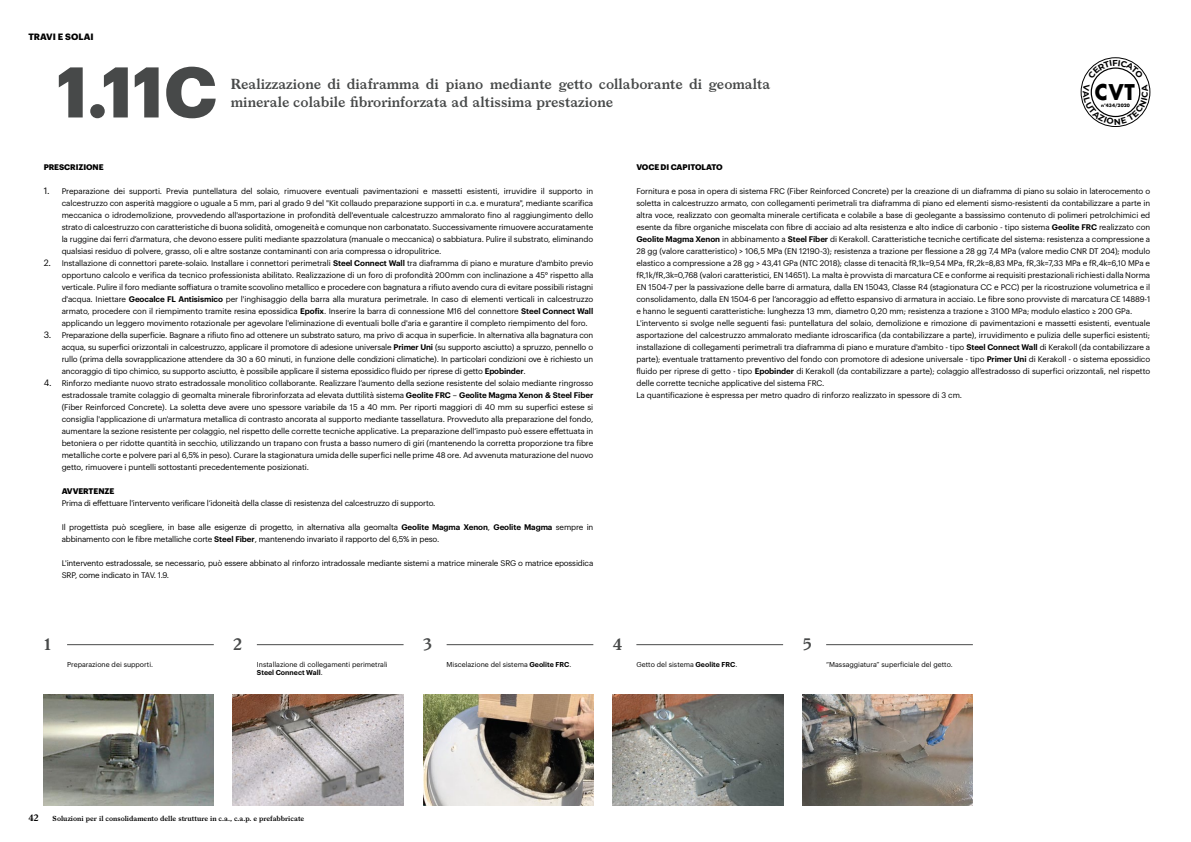
<style>
.page{position:relative;width:1191px;height:842px;background:#fff}
.page>*{position:absolute;margin:0;border:0;box-sizing:border-box;transform-origin:0 0}
.t1{font:700 70px "Graphik";color:#474949}
.t2{font:700 21.1px "Futura Std";color:#000;scale:.92 1}
.t3{font:600 16px "Larish Neue";color:#474949}
.t4{font:600 14px/18px "Larish Neue";color:#474949}
.t5{font:700 9px "Graphik";letter-spacing:.005em;color:#000}
.t6{font:600 9px "Larish Neue";color:#000}
.t7{font:8px/12px "Graphik";letter-spacing:-.01em;color:#000;text-align:justify}
.t8{font:700 8px "Graphik";letter-spacing:-.01em;color:#000}
.t9{font:7px/8.4px "Graphik";color:#000}
.t10{font:600 7px "Larish Neue";color:#000}
.t11{font:700 4.4px "Futura Std";color:#000}
.s1{font-size:9px}
.s2{font-weight:600}
</style>
<div class="page">
<hr style="left:67px;top:644px;width:147px;height:1px;background:#474949">
<hr style="left:257px;top:644px;width:146px;height:1px;background:#474949">
<hr style="left:446px;top:644px;width:147px;height:1px;background:#474949">
<hr style="left:636px;top:644px;width:147px;height:1px;background:#474949">
<hr style="left:826px;top:644px;width:147px;height:1px;background:#474949">
<img style="left:423px;top:695px;width:170px;height:110px">
<img style="left:802px;top:695px;width:171px;height:110px">
<img style="left:44px;top:695px;width:170px;height:110px">
<img style="left:233px;top:695px;width:170px;height:110px">
<img style="left:613px;top:695px;width:170px;height:110px">
<div style="left:1080px;top:57px;width:70px;height:70px;border:1px solid #000;border-radius:50%"></div>
<svg style="left:1082px;top:60px;width:66px;height:64px"></svg>
<p class="t5" style="left:28px;top:30px;width:67px">TRAVI E SOLAI</p>
<h1 class="t1" style="left:57px;top:38px;width:162px">1.11C</h1>
<h3 class="t4" style="left:231px;top:74px;width:541px">Realizzazione di diaframma di piano mediante getto collaborante di geomalta minerale colabile fibrorinforzata ad altissima prestazione</h3>
<h2 class="t2" style="left:1094px;top:78px;width:45px">CVT</h2>
<p class="t11" style="left:1101px;top:103px;width:30px">n°434/2020</p>
<p class="t8" style="left:44px;top:161px;width:61px">PRESCRIZIONE</p>
<p class="t7" style="left:62px;top:184px;width:533px;text-indent:-18px"><span class="s1">1.</span> Preparazione dei supporti. Previa puntellatura del solaio, rimuovere eventuali pavimentazioni e massetti esistenti, irruvidire il supporto in calcestruzzo con asperità maggiore o uguale a 5 mm, pari al grado 9 del "Kit collaudo preparazione supporti in c.a. e muratura", mediante scarifica meccanica o idrodemolizione, provvedendo all'asportazione in profondità dell'eventuale calcestruzzo ammalorato fino al raggiungimento dello strato di calcestruzzo con caratteristiche di buona solidità, omogeneità e comunque non carbonatato. Successivamente rimuovere accuratamente la ruggine dai ferri d’armatura, che devono essere puliti mediante spazzolatura (manuale o meccanica) o sabbiatura. Pulire il substrato, eliminando qualsiasi residuo di polvere, grasso, oli e altre sostanze contaminanti con aria compressa o idropulitrice.</p>
<p class="t7" style="left:62px;top:256px;width:533px;text-indent:-18px"><span class="s1">2.</span> Installazione di connettori parete-solaio. Installare i connettori perimetrali <span class="s2">Steel Connect Wall</span> tra diaframma di piano e murature d'ambito previo opportuno calcolo e verifica da tecnico professionista abilitato. Realizzazione di un foro di profondità 200mm con inclinazione a 45° rispetto alla verticale. Pulire il foro mediante soffiatura o tramite scovolino metallico e procedere con bagnatura a rifiuto avendo cura di evitare possibili ristagni d'acqua. Iniettare <span class="s2">Geocalce FL Antisismico</span> per l'inghisaggio della barra alla muratura perimetrale. In caso di elementi verticali in calcestruzzo armato, procedere con il riempimento tramite resina epossidica <span class="s2">Epofix</span>. Inserire la barra di connessione M16 del connettore <span class="s2">Steel Connect Wall </span>applicando un leggero movimento rotazionale per agevolare l'eliminazione di eventuali bolle d'aria e garantire il completo riempimento del foro.</p>
<p class="t7" style="left:62px;top:328px;width:533px;text-indent:-18px"><span class="s1">3.</span> Preparazione della superficie. Bagnare a rifiuto fino ad ottenere un substrato saturo, ma privo di acqua in superficie. In alternativa alla bagnatura con acqua, su superfici orizzontali in calcestruzzo, applicare il promotore di adesione universale <span class="s2">Primer Uni</span> (su supporto asciutto) a spruzzo, pennello o rullo (prima della sovrapplicazione attendere da 30 a 60 minuti, in funzione delle condizioni climatiche). In particolari condizioni ove è richiesto un ancoraggio di tipo chimico, su supporto asciutto, è possibile applicare il sistema epossidico fluido per riprese di getto <span class="s2">Epobinder</span>.</p>
<p class="t7" style="left:62px;top:376px;width:533px;text-indent:-18px"><span class="s1">4.</span> Rinforzo mediante nuovo strato estradossale monolitico collaborante. Realizzare l’aumento della sezione resistente del solaio mediante ringrosso estradossale tramite colaggio di geomalta minerale fibrorinforzata ad elevata duttilità sistema <span class="s2">Geolite FRC</span> – <span class="s2">Geolite Magma Xenon &amp; Steel Fiber </span>(Fiber Reinforced Concrete). La soletta deve avere uno spessore variabile da 15 a 40 mm. Per riporti maggiori di 40 mm su superfici estese si consiglia l'applicazione di un'armatura metallica di contrasto ancorata al supporto mediante tassellatura. Provveduto alla preparazione del fondo, aumentare la sezione resistente per colaggio, nel rispetto delle corrette tecniche applicative. La preparazione dell’impasto può essere effettuata in betoniera o per ridotte quantità in secchio, utilizzando un trapano con frusta a basso numero di giri (mantenendo la corretta proporzione tra fibre metalliche corte e polvere pari al 6,5% in peso). Curare la stagionatura umida delle superfici nelle prime 48 ore. Ad avvenuta maturazione del nuovo getto, rimuovere i puntelli sottostanti precedentemente posizionati.</p>
<p class="t8" style="left:62px;top:485px;width:54px">AVVERTENZE</p>
<p class="t7" style="left:62px;top:496px;width:375px">Prima di effettuare l'intervento verificare l’idoneità della classe di resistenza del calcestruzzo di supporto.</p>
<p class="t7" style="left:62px;top:520px;width:533px">Il progettista può scegliere, in base alle esigenze di progetto, in alternativa alla geomalta <span class="s2">Geolite Magma Xenon</span>, <span class="s2">Geolite Magma</span> sempre in abbinamento con le fibre metalliche corte <span class="s2">Steel Fiber</span>, mantenendo invariato il rapporto del 6,5% in peso.</p>
<p class="t7" style="left:62px;top:556px;width:533px">L'intervento estradossale, se necessario, può essere abbinato al rinforzo intradossale mediante sistemi a matrice minerale SRG o matrice epossidica<br>SRP, come indicato in TAV. 1.9.</p>
<p class="t8" style="left:636px;top:161px;width:88px">VOCE DI CAPITOLATO</p>
<p class="t7" style="left:636px;top:184px;width:515px;text-align:left">Fornitura e posa in opera di sistema FRC (Fiber Reinforced Concrete) per la creazione di un diaframma di piano su solaio in laterocemento o soletta in calcestruzzo armato, con collegamenti perimetrali tra diaframma di piano ed elementi sismo-resistenti da contabilizzare a parte in altra voce, realizzato con geomalta minerale certificata e colabile a base di geolegante a bassissimo contenuto di polimeri petrolchimici ed esente da fibre organiche miscelata con fibre di acciaio ad alta resistenza e alto indice di carbonio - tipo sistema <span class="s2">Geolite FRC</span> realizzato con <span class="s2">Geolite Magma Xenon</span> in abbinamento a <span class="s2">Steel Fiber</span> di Kerakoll. Caratteristiche tecniche certificate del sistema: resistenza a compressione a 28 gg (valore caratteristico) &gt; 106,5 MPa (EN 12190-3); resistenza a trazione per flessione a 28 gg 7,4 MPa (valore medio CNR DT 204); modulo elastico a compressione a 28 gg &gt; 43,41 GPa (NTC 2018); classe di tenacità fR,1k=9,54 MPa, fR,2k=8,83 MPa, fR,3k=7,33 MPa e fR,4k=6,10 MPa e fR,1k/fR,3k=0,768 (valori caratteristici, EN 14651). La malta è provvista di marcatura CE e conforme ai requisiti prestazionali richiesti dalla Norma EN 1504-7 per la passivazione delle barre di armatura, dalla EN 15043, Classe R4 (stagionatura CC e PCC) per la ricostruzione volumetrica e il consolidamento, dalla EN 1504-6 per l’ancoraggio ad effetto espansivo di armatura in acciaio. Le fibre sono provviste di marcatura CE 14889-1 e hanno le seguenti caratteristiche: lunghezza 13 mm, diametro 0,20 mm; resistenza a trazione ≥ 3100 MPa; modulo elastico ≥ 200 GPa.<br>L'intervento si svolge nelle seguenti fasi: puntellatura del solaio, demolizione e rimozione di pavimentazioni e massetti esistenti, eventuale asportazione del calcestruzzo ammalorato mediante idroscarifica (da contabilizzare a parte), irruvidimento e pulizia delle superfici esistenti; installazione di collegamenti perimetrali tra diaframma di piano e murature d'ambito - tipo <span class="s2">Steel Connect Wall</span> di Kerakoll (da contabilizzare a parte); eventuale trattamento preventivo del fondo con promotore di adesione universale - tipo <span class="s2">Primer Uni</span> di Kerakoll - o sistema epossidico fluido per riprese di getto - tipo <span class="s2">Epobinder</span> di Kerakoll (da contabilizzare a parte); colaggio all’estradosso di superfici orizzontali, nel rispetto delle corrette tecniche applicative del sistema FRC.<br>La quantificazione è espressa per metro quadro di rinforzo realizzato in spessore di 3 cm.</p>
<h3 class="t3" style="left:44px;top:632px;width:9px">1</h3>
<h3 class="t3" style="left:233px;top:632px;width:10px">2</h3>
<h3 class="t3" style="left:423px;top:632px;width:11px">3</h3>
<h3 class="t3" style="left:613px;top:632px;width:11px">4</h3>
<h3 class="t3" style="left:802px;top:632px;width:10px">5</h3>
<p class="t9" style="left:67px;top:660px;width:87px">Preparazione dei supporti.</p>
<p class="t9" style="left:446px;top:660px;width:126px">Miscelazione del sistema <span class="s2">Geolite FRC</span>.</p>
<p class="t9" style="left:636px;top:660px;width:103px">Getto del sistema <span class="s2">Geolite FRC</span>.</p>
<p class="t9" style="left:826px;top:660px;width:128px">“Massaggiatura” superficiale del getto.</p>
<p class="t9" style="left:257px;top:660px;width:132px">Installazione di collegamenti perimetrali<br><span class="s2">Steel Connect Wall</span>.</p>
<p class="t6" style="left:28px;top:810px;width:12px">42</p>
<p class="t10" style="left:53px;top:813px;width:253px">Soluzioni per il consolidamento delle strutture in c.a., c.a.p. e prefabbricate</p>
</div>
